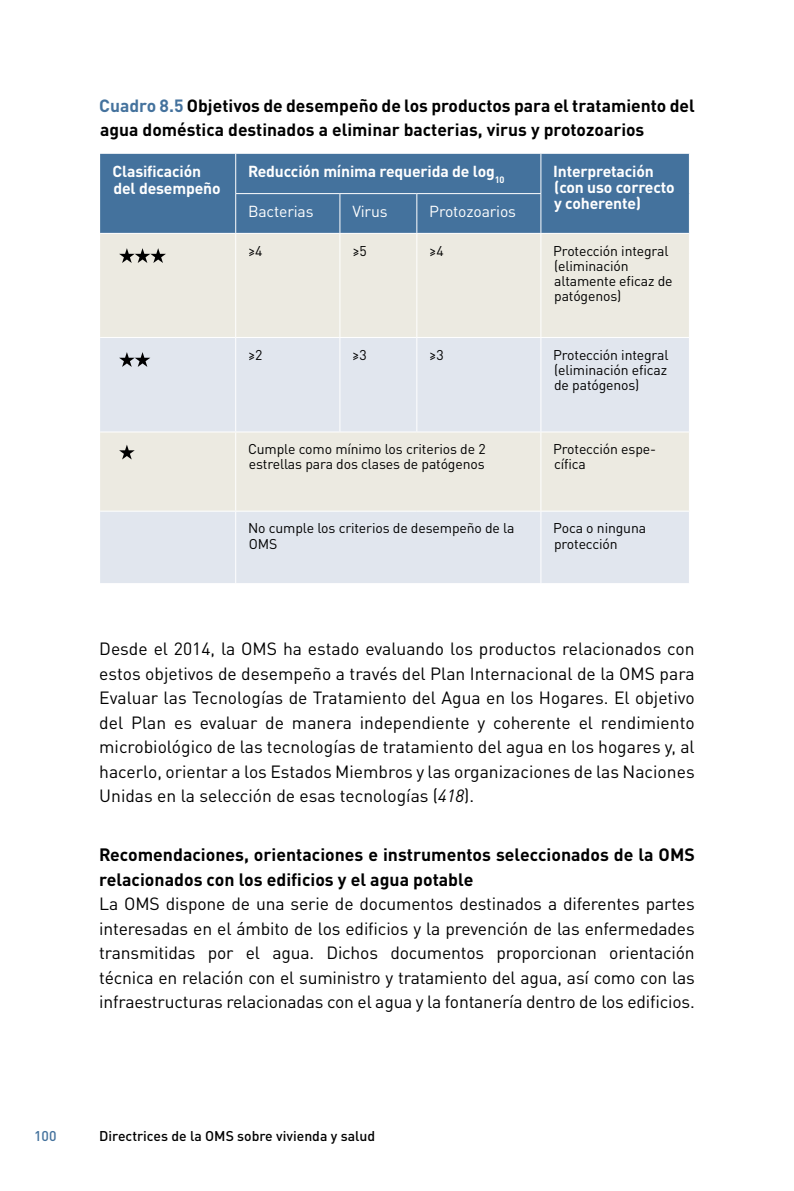
<style>
.page{position:relative;width:794px;height:1191px;background:#fff}
.page>*{position:absolute;margin:0;border:0;box-sizing:border-box;transform-origin:0 0}
.t1{font:700 17.68px/24.5px "DIN Pro";color:#000}
.t2{font:17.5px/24.5px "DIN Pro";letter-spacing:-.01em;color:#000;text-align:justify}
.t3{font:700 17.5px/24.5px "DIN Pro";color:#000}
.t4{font:700 15.75px/15.8px "DIN Pro";letter-spacing:-.01em;color:#fff}
.t5{font:15.75px "DIN Pro";letter-spacing:-.01em;color:#fff}
.t6{font:14px/15px "DIN Pro";letter-spacing:-.01em;color:#000}
.t7{font:500 14px "DIN Pro";color:#000}
.t8{font:500 14px "DIN Pro";color:#44729d}
.s1{color:#44729d}
.s2{font-style:italic}
</style>
<div class="page">
<div style="left:100px;top:154px;width:589px;height:79px;background:#44729d"></div>
<div style="left:100px;top:234px;width:589px;height:103px;background:#eceae1"></div>
<div style="left:100px;top:338px;width:589px;height:245px;background:#e1e6ee"></div>
<div style="left:100px;top:432px;width:589px;height:79px;background:#eceae1"></div>
<hr style="left:235px;top:154px;width:1px;height:39px;background:#fff">
<hr style="left:540px;top:154px;width:1px;height:39px;background:#fff">
<hr style="left:235px;top:193px;width:105px;height:1px;background:#fff">
<hr style="left:235px;top:194px;width:1px;height:39px;background:#fff">
<hr style="left:340px;top:193px;width:77px;height:1px;background:#fff">
<hr style="left:339px;top:194px;width:1px;height:39px;background:#fff">
<hr style="left:417px;top:193px;width:124px;height:1px;background:#fff">
<hr style="left:416px;top:194px;width:1px;height:39px;background:#fff">
<hr style="left:540px;top:194px;width:1px;height:39px;background:#fff">
<hr style="left:235px;top:234px;width:1px;height:103px;background:#fff">
<hr style="left:339px;top:234px;width:1px;height:103px;background:#fff">
<hr style="left:416px;top:234px;width:1px;height:103px;background:#fff">
<hr style="left:540px;top:234px;width:1px;height:103px;background:#fff">
<hr style="left:235px;top:338px;width:1px;height:93px;background:#fff">
<hr style="left:339px;top:338px;width:1px;height:93px;background:#fff">
<hr style="left:416px;top:338px;width:1px;height:93px;background:#fff">
<hr style="left:540px;top:338px;width:1px;height:93px;background:#fff">
<hr style="left:235px;top:511px;width:1px;height:72px;background:#fff">
<hr style="left:540px;top:511px;width:1px;height:72px;background:#fff">
<hr style="left:100px;top:431px;width:136px;height:1px;background:#fff">
<hr style="left:100px;top:511px;width:136px;height:1px;background:#fff">
<hr style="left:236px;top:431px;width:104px;height:1px;background:#fff">
<hr style="left:235px;top:432px;width:1px;height:79px;background:#fff">
<hr style="left:340px;top:431px;width:77px;height:1px;background:#fff">
<hr style="left:417px;top:431px;width:124px;height:1px;background:#fff">
<hr style="left:236px;top:511px;width:104px;height:1px;background:#fff">
<hr style="left:340px;top:511px;width:77px;height:1px;background:#fff">
<hr style="left:417px;top:511px;width:124px;height:1px;background:#fff">
<hr style="left:541px;top:431px;width:149px;height:1px;background:#fff">
<hr style="left:540px;top:432px;width:1px;height:79px;background:#fff">
<hr style="left:541px;top:511px;width:149px;height:1px;background:#fff">
<svg style="left:119px;top:248px;width:47px;height:15px"></svg>
<svg style="left:119px;top:352px;width:31px;height:15px"></svg>
<svg style="left:119px;top:444px;width:16px;height:15px"></svg>
<p class="t3" style="left:99px;top:91px;width:597px"><span class="s1">Cuadro 8.5</span> Objetivos de desempeño de los productos para el tratamiento del agua doméstica destinados a eliminar bacterias, virus y protozoarios</p>
<p class="t4" style="left:112px;top:161px;width:110px;line-height:17px">Clasificación del desempeño</p>
<p class="t4" style="left:248px;top:162px;width:258px">Reducción mínima requerida de log<sub>10</sub></p>
<p class="t4" style="left:553px;top:162px;width:123px">Interpretación (con uso correcto y coherente)</p>
<p class="t5" style="left:248px;top:199px;width:67px">Bacterias</p>
<p class="t5" style="left:352px;top:199px;width:37px">Virus</p>
<p class="t5" style="left:429px;top:199px;width:88px">Protozoarios</p>
<p class="t6" style="left:248px;top:242px;width:16px">≥4</p>
<p class="t6" style="left:352px;top:242px;width:16px">≥5</p>
<p class="t6" style="left:429px;top:242px;width:16px">≥4</p>
<p class="t6" style="left:553px;top:242px;width:121px">Protección integral (eliminación altamente eficaz de patógenos)</p>
<p class="t6" style="left:248px;top:346px;width:16px">≥2</p>
<p class="t6" style="left:352px;top:346px;width:16px">≥3</p>
<p class="t6" style="left:429px;top:346px;width:16px">≥3</p>
<p class="t6" style="left:553px;top:346px;width:117px;text-align:justify">Protección integral (eliminación eficaz de patógenos)</p>
<p class="t6" style="left:248px;top:440px;width:239px">Cumple como mínimo los criterios de 2 estrellas para dos clases de patógenos</p>
<p class="t6" style="left:553px;top:440px;width:104px">Protección espe&shy;cífica</p>
<p class="t6" style="left:248px;top:519px;width:268px">No cumple los criterios de desempeño de la<br>OMS</p>
<p class="t6" style="left:553px;top:519px;width:94px">Poca o ninguna protección</p>
<p class="t2" style="left:99px;top:635px;width:597px">Desde el 2014, la OMS ha estado evaluando los productos relacionados con estos objetivos de desempeño a través del Plan Internacional de la OMS para Evaluar las Tecnologías de Tratamiento del Agua en los Hogares. El objetivo del Plan es evaluar de manera independiente y coherente el rendimiento microbiológico de las tecnologías de tratamiento del agua en los hogares y, al hacerlo, orientar a los Estados Miembros y las organizaciones de las Naciones Unidas en la selección de esas tecnologías (<span class="s2">418</span>).</p>
<p class="t1" style="left:99px;top:840px;width:597px">Recomendaciones, orientaciones e instrumentos seleccionados de la OMS relacionados con los edificios y el agua potable</p>
<p class="t2" style="left:99px;top:890px;width:597px">La OMS dispone de una serie de documentos destinados a diferentes partes interesadas en el ámbito de los edificios y la prevención de las enfermedades transmitidas por el agua. Dichos documentos proporcionan orientación técnica en relación con el suministro y tratamiento del agua, así como con las infraestructuras relacionadas con el agua y la fontanería dentro de los edificios.</p>
<p class="t8" style="left:34px;top:1124px;width:24px">100</p>
<p class="t7" style="left:99px;top:1124px;width:277px">Directrices de la OMS sobre vivienda y salud</p>
</div>
